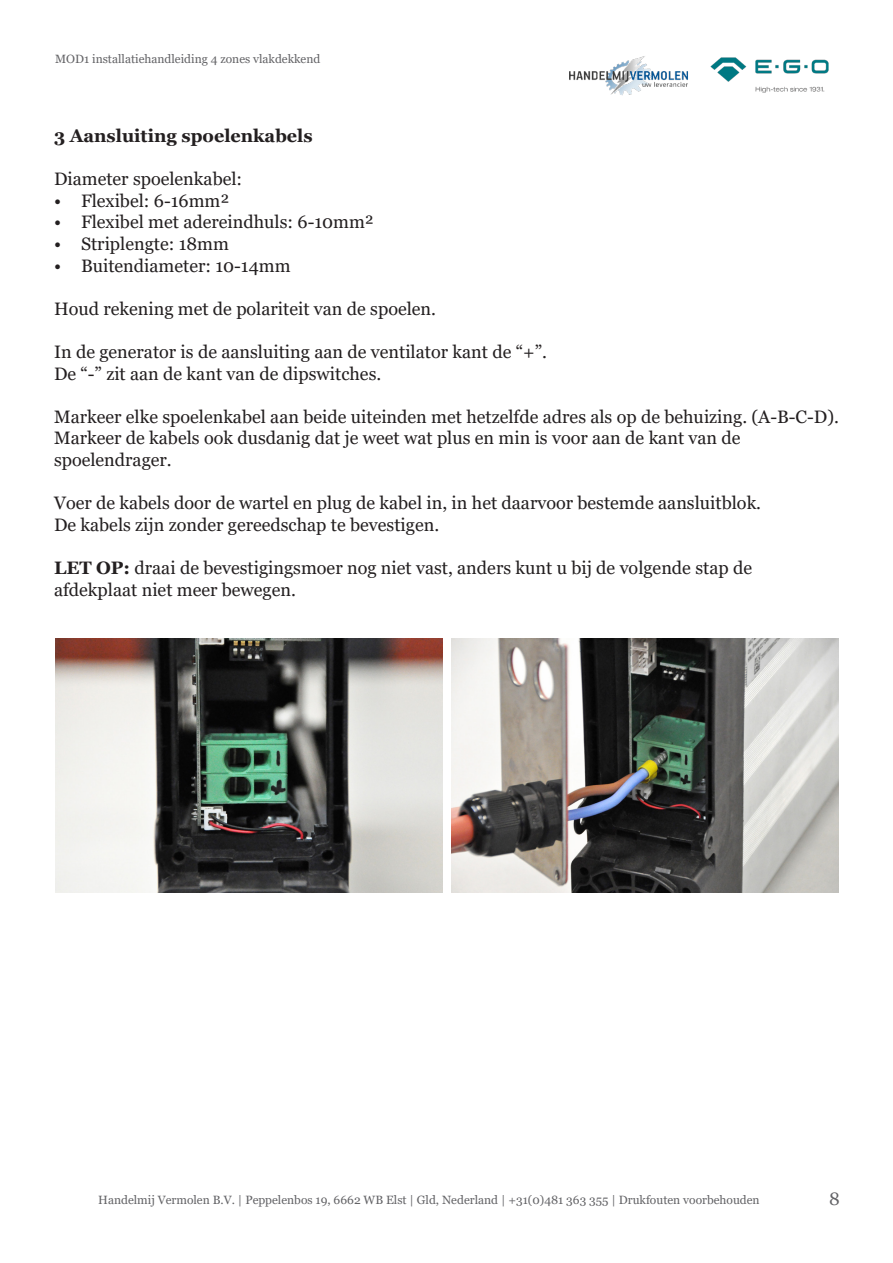
<style>
.page{position:relative;width:893px;height:1263px;background:#fff}
.page>*{position:absolute;margin:0;border:0;box-sizing:border-box;transform-origin:0 0}
.t1{font:18px/21.6px "Georgia";color:#231f20}
.t2{font:700 18px "Georgia";color:#231f20}
.t3{font:18px "Georgia";color:#636366}
.t4{font:12px "Georgia";color:#636366}
.s1{font-weight:700}
</style>
<div class="page">
<img style="left:55px;top:639px;width:388px;height:253px">
<img style="left:451px;top:639px;width:388px;height:253px">
<img style="left:710px;top:57px;width:119px;height:36px">
<img style="left:570px;top:56px;width:118px;height:40px">
<p class="t4" style="left:55px;top:52px;width:267px">MOD1 installatiehandleiding 4 zones vlakdekkend</p>
<p class="t2" style="left:54px;top:124px;width:260px">3 Aansluiting spoelenkabels</p>
<p class="t1" style="left:54px;top:169px;width:190px">Diameter spoelenkabel:</p>
<p class="t1" style="left:54px;top:190px;width:177px">• Flexibel: 6-16mm²</p>
<p class="t1" style="left:54px;top:212px;width:321px">• Flexibel met adereindhuls: 6-10mm²</p>
<p class="t1" style="left:54px;top:233px;width:176px">• Striplengte: 18mm</p>
<p class="t1" style="left:54px;top:255px;width:238px">• Buitendiameter: 10-14mm</p>
<p class="t1" style="left:54px;top:298px;width:384px">Houd rekening met de polariteit van de spoelen.</p>
<p class="t1" style="left:54px;top:341px;width:494px">In de generator is de aansluiting aan de ventilator kant de “+”.</p>
<p class="t1" style="left:54px;top:363px;width:329px">De “-” zit aan de kant van de dipswitches.</p>
<p class="t1" style="left:54px;top:406px;width:786px">Markeer elke spoelenkabel aan beide uiteinden met hetzelfde adres als op de behuizing. (A-B-C-D).<br>Markeer de kabels ook dusdanig dat je weet wat plus en min is voor aan de kant van de</p>
<p class="t1" style="left:54px;top:449px;width:119px">spoelendrager.</p>
<p class="t1" style="left:54px;top:493px;width:709px">Voer de kabels door de wartel en plug de kabel in, in het daarvoor bestemde aansluitblok.</p>
<p class="t1" style="left:54px;top:514px;width:387px">De kabels zijn zonder gereedschap te bevestigen.</p>
<p class="t1" style="left:54px;top:557px;width:699px"><span class="s1">LET OP:</span> draai de bevestigingsmoer nog niet vast, anders kunt u bij de volgende stap de</p>
<p class="t1" style="left:54px;top:579px;width:243px">afdekplaat niet meer bewegen.</p>
<p class="t4" style="left:98px;top:1192px;width:663px">Handelmij Vermolen B.V. | Peppelenbos 19, 6662 WB Elst | Gld, Nederland | +31(0)481 363 355 | Drukfouten voorbehouden</p>
<p class="t3" style="left:829px;top:1188px;width:12px">8</p>
</div>
